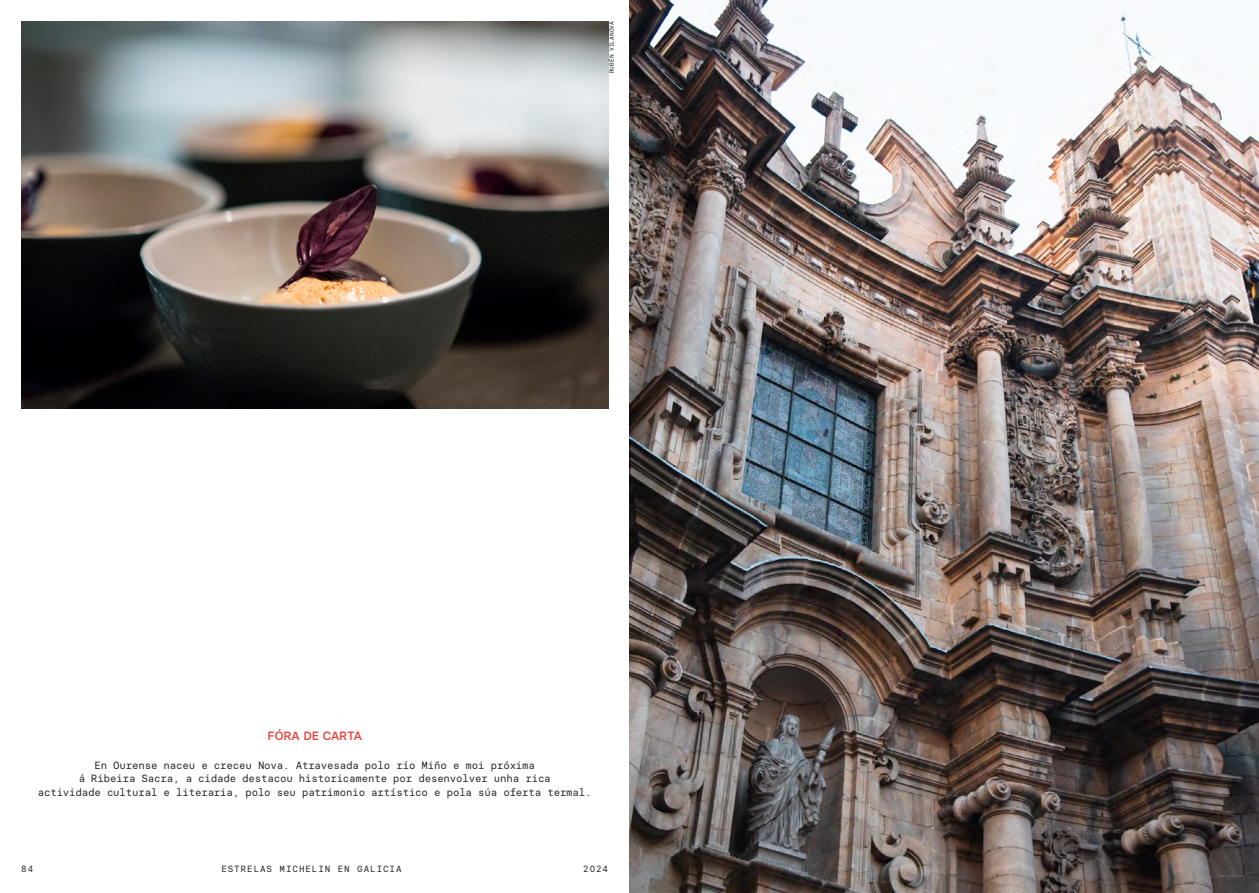
<style>
.page{position:relative;width:1259px;height:893px;background:#fff}
.page>*{position:absolute;margin:0;border:0;box-sizing:border-box;transform-origin:0 0}
.t1{font:500 12px "Basier Circle";color:#e8423b}
.t2{font:10.5px/13.5px "Basier Circle Mono";letter-spacing:-.02em;color:#1f2427;text-align:center}
.t3{font:9px "Basier Circle Mono";letter-spacing:.1em;color:#1f2427}
.t4{font:6px "Basier Circle Mono";color:#1f2427}
</style>
<div class="page">
<img style="left:629px;top:0;width:630px;height:893px">
<img style="left:21px;top:21px;width:587px;height:388px">
<p class="t4" style="left:608px;top:73px;width:53px;rotate:-90deg">RUBÉN VILANOVA</p>
<p class="t1" style="left:267px;top:729px;width:96px">FÓRA DE CARTA</p>
<p class="t2" style="left:38px;top:758px;width:555px">En Ourense naceu e creceu Nova. Atravesada polo río Miño e moi próxima<br>á Ribeira Sacra, a cidade destacou historicamente por desenvolver unha rica<br>actividade cultural e literaria, polo seu patrimonio artístico e pola súa oferta termal.</p>
<p class="t3" style="left:21px;top:863px;width:14px">84</p>
<p class="t3" style="left:221px;top:863px;width:182px">ESTRELAS MICHELIN EN GALICIA</p>
<p class="t3" style="left:583px;top:863px;width:26px">2024</p>
</div>
